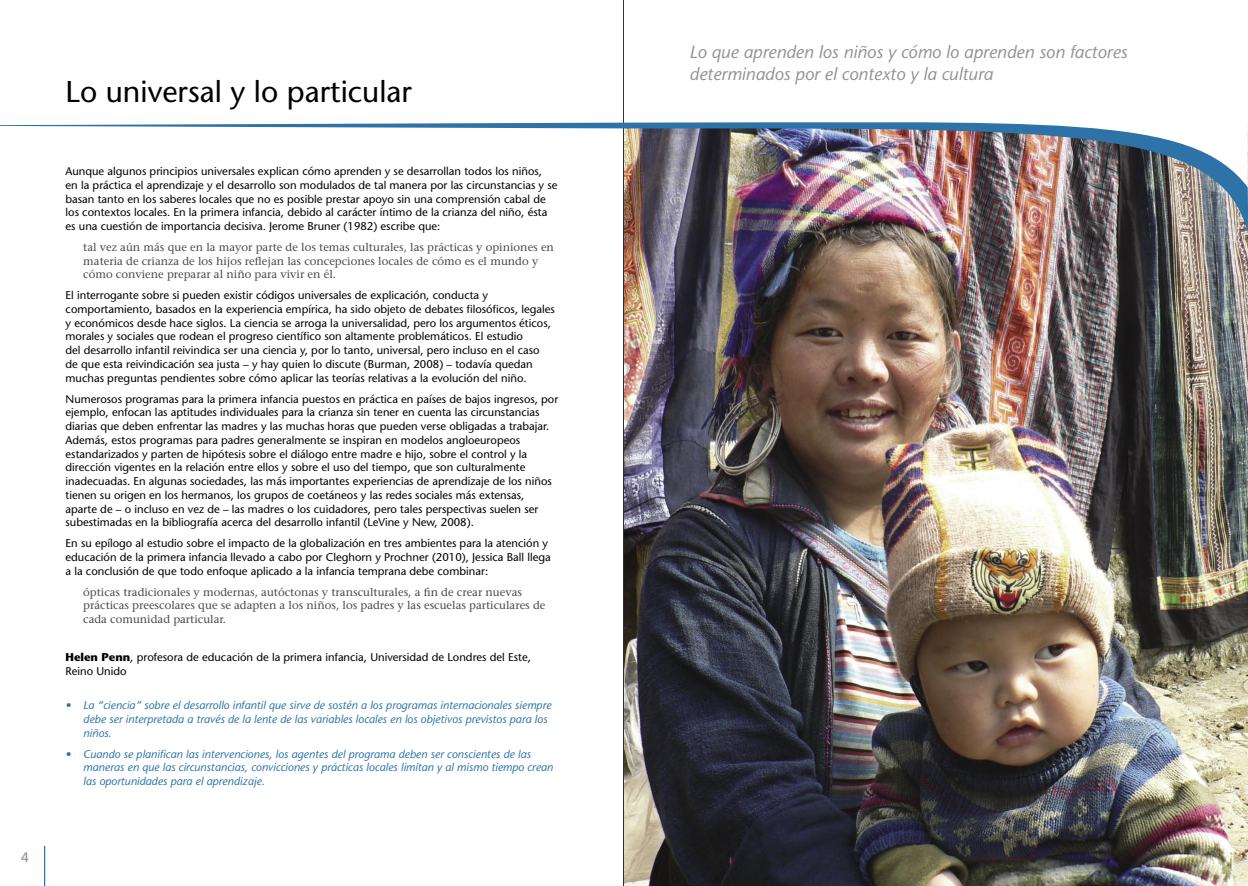
<style>
.page{position:relative;width:1248px;height:886px;background:#fff}
.page>*{position:absolute;margin:0;border:0;box-sizing:border-box;transform-origin:0 0}
.t1{font:30px "Stone Sans";color:#000}
.t2{font:italic 17.62px/22px "Stone Sans";color:#939393}
.t3{font:13.75px "Frutiger";color:#939393}
.t4{font:11.25px/13.8px "Stone Sans";color:#000}
.t5{font:italic 11.25px/13.8px "Stone Sans";color:#2d73a7}
.t6{font:11.25px/13.8px "Stone Serif";color:#484848}
.s1{font-weight:700}
</style>
<div class="page">
<hr style="left:623px;top:0;width:1px;height:886px;background:#000">
<hr style="left:44px;top:846px;width:1px;height:40px;background:#2d73a7">
<img style="left:624px;top:233px;width:623px;height:653px">
<img style="left:0;top:113px;width:1247px;height:120px">
<p class="t3" style="left:21px;top:849px;width:9px">4</p>
<h1 class="t1" style="left:66px;top:74px;width:348px">Lo universal y lo particular</h1>
<p class="t4" style="left:66px;top:164px;width:493px">Aunque algunos principios universales explican cómo aprenden y se desarrollan todos los niños,<br>en la práctica el aprendizaje y el desarrollo son modulados de tal manera por las circunstancias y se basan tanto en los saberes locales que no es posible prestar apoyo sin una comprensión cabal de los contextos locales. En la primera infancia, debido al carácter íntimo de la crianza del niño, ésta es una cuestión de importancia decisiva. Jerome Bruner (1982) escribe que:</p>
<p class="t6" style="left:83px;top:240px;width:472px">tal vez aún más que en la mayor parte de los temas culturales, las prácticas y opiniones en materia de crianza de los hijos reflejan las concepciones locales de cómo es el mundo y cómo conviene preparar al niño para vivir en él.</p>
<p class="t4" style="left:66px;top:288px;width:491px">El interrogante sobre si pueden existir códigos universales de explicación, conducta y comportamiento, basados en la experiencia empírica, ha sido objeto de debates filosóficos, legales y económicos desde hace siglos. La ciencia se arroga la universalidad, pero los argumentos éticos, morales y sociales que rodean el progreso científico son altamente problemáticos. El estudio<br>del desarrollo infantil reivindica ser una ciencia y, por lo tanto, universal, pero incluso en el caso de que esta reivindicación sea justa – y hay quien lo discute (Burman, 2008) – todavía quedan muchas preguntas pendientes sobre cómo aplicar las teorías relativas a la evolución del niño.</p>
<p class="t4" style="left:66px;top:392px;width:494px">Numerosos programas para la primera infancia puestos en práctica en países de bajos ingresos, por ejemplo, enfocan las aptitudes individuales para la crianza sin tener en cuenta las circunstancias diarias que deben enfrentar las madres y las muchas horas que pueden verse obligadas a trabajar.<br>Además, estos programas para padres generalmente se inspiran en modelos angloeuropeos estandarizados y parten de hipótesis sobre el diálogo entre madre e hijo, sobre el control y la dirección vigentes en la relación entre ellos y sobre el uso del tiempo, que son culturalmente inadecuadas. En algunas sociedades, las más importantes experiencias de aprendizaje de los niños tienen su origen en los hermanos, los grupos de coetáneos y las redes sociales más extensas, aparte de – o incluso en vez de – las madres o los cuidadores, pero tales perspectivas suelen ser subestimadas en la bibliografía acerca del desarrollo infantil (LeVine y New, 2008).</p>
<p class="t4" style="left:66px;top:536px;width:486px">En su epílogo al estudio sobre el impacto de la globalización en tres ambientes para la atención y educación de la primera infancia llevado a cabo por Cleghorn y Prochner (2010), Jessica Ball llega a la conclusión de que todo enfoque aplicado a la infancia temprana debe combinar:</p>
<p class="t6" style="left:83px;top:585px;width:463px">ópticas tradicionales y modernas, autóctonas y transculturales, a fin de crear nuevas prácticas preescolares que se adapten a los niños, los padres y las escuelas particulares de cada comunidad particular.</p>
<p class="t4" style="left:66px;top:650px;width:467px"><span class="s1">Helen Penn</span>, profesora de educación de la primera infancia, Universidad de Londres del Este,<br>Reino Unido</p>
<p class="t5" style="left:83px;top:698px;width:469px;text-indent:-18px">• La “ciencia” sobre el desarrollo infantil que sirve de sostén a los programas internacionales siempre debe ser interpretada a través de la lente de las variables locales en los objetivos previstos para los niños.</p>
<p class="t5" style="left:83px;top:747px;width:471px;text-indent:-18px">• Cuando se planifican las intervenciones, los agentes del programa deben ser conscientes de las maneras en que las circunstancias, convicciones y prácticas locales limitan y al mismo tiempo crean las oportunidades para el aprendizaje.</p>
<h2 class="t2" style="left:689px;top:41px;width:439px">Lo que aprenden los niños y cómo lo aprenden son factores determinados por el contexto y la cultura</h2>
</div>
